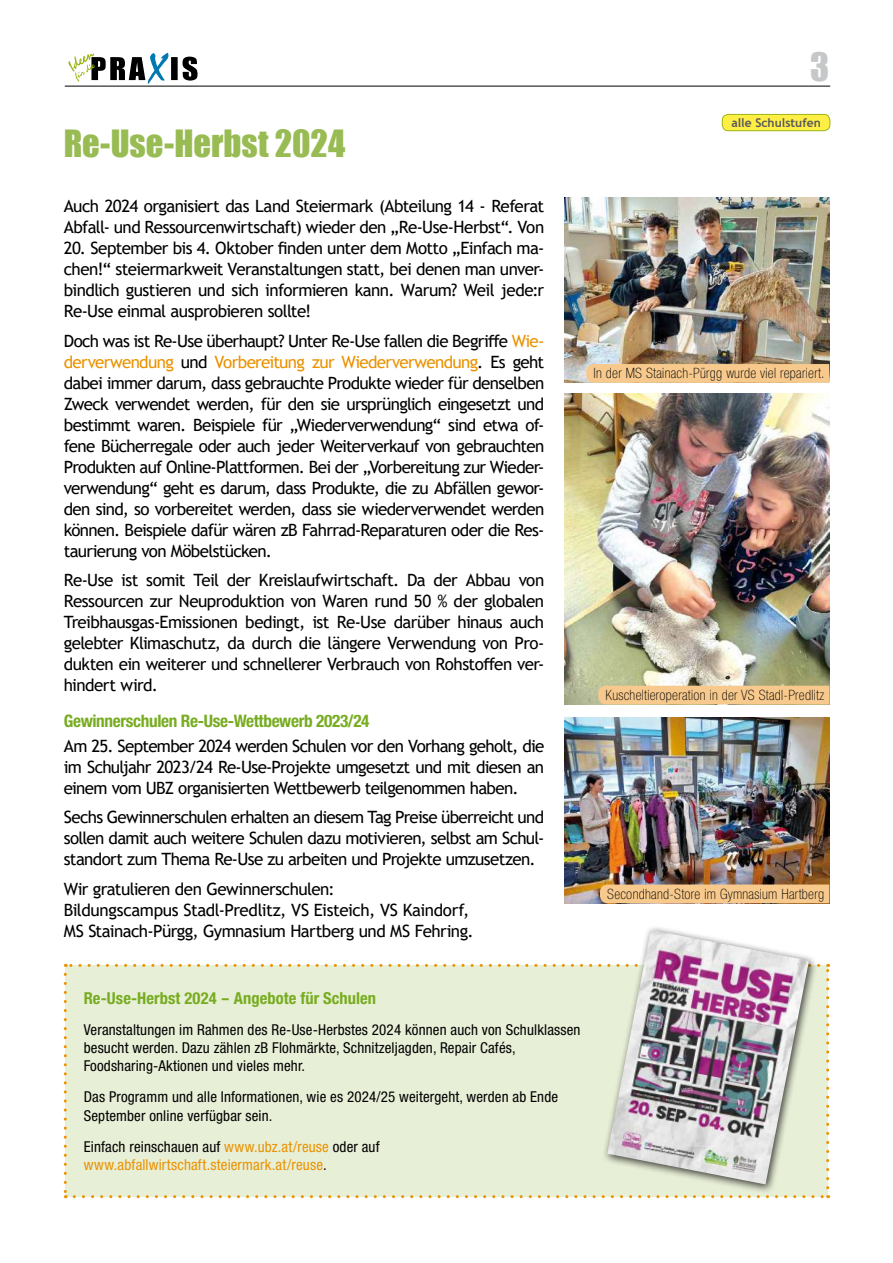
<style>
.page{position:relative;width:893px;height:1263px;background:#fff}
.page>*{position:absolute;margin:0;border:0;box-sizing:border-box;transform-origin:0 0}
.t1{font:36px "Impact";color:#c6c7c8}
.t2{font:34.5px "Impact";color:#98bc53}
.t3{font:700 condensed 17.25px "Helvetica Neue LT Pro";letter-spacing:-.02em;color:#77ac20}
.t4{font:16.95px/21px "Trebuchet MS";letter-spacing:-.035em;color:#000;text-align:justify}
.t5{font:700 condensed 16.5px "Helvetica Neue LT Pro";letter-spacing:.005em;color:#77ac20}
.t6{font:condensed 15px/18.3px "Helvetica Neue LT Pro";letter-spacing:.01em;color:#000}
.t7{font:condensed 15px/18.3px "Helvetica Neue LT Pro";letter-spacing:.01em;color:#ea9200}
.t8{font:100 condensed 14.25px "Helvetica Neue LT Pro";letter-spacing:.02em;color:#000}
.t9{font:700 12px "Trebuchet MS";color:#58585a}
.s1{color:#ea9200}
.s2{color:#000}
</style>
<div class="page">
<hr style="left:65px;top:86px;width:765px;height:1px;background:#000">
<svg style="left:68px;top:53px;width:130px;height:31px"></svg>
<div style="left:65px;top:965px;width:763px;height:231px;background:#e8efd7"></div>
<svg style="left:64px;top:974px;width:3px;height:224px"></svg>
<svg style="left:74px;top:1195px;width:755px;height:3px"></svg>
<svg style="left:826px;top:964px;width:3px;height:224px"></svg>
<svg style="left:65px;top:964px;width:537px;height:3px"></svg>
<div style="left:722px;top:114px;width:108px;height:17px;background:#ffef44;border-radius:6px"></div>
<div style="left:722px;top:114px;width:108px;height:17px;border:1px solid #9db514;border-radius:6px"></div>
<div style="left:602px;top:924px;width:217px;height:270px;background:#000;opacity:.75"></div>
<img style="left:607px;top:930px;width:202px;height:254px">
<img style="left:564px;top:197px;width:265px;height:186px">
<img style="left:564px;top:717px;width:265px;height:186px">
<img style="left:564px;top:393px;width:265px;height:311px">
<div style="left:586px;top:364px;width:243px;height:19px;background:#f7c98c"></div>
<div style="left:600px;top:884px;width:229px;height:19px;background:#f7c98c"></div>
<div style="left:598px;top:686px;width:231px;height:18px;background:#f7c98c"></div>
<h2 class="t2" style="left:64px;top:117px;width:283px">Re-Use-Herbst 2024</h2>
<p class="t4" style="left:64px;top:196px;width:482px">Auch 2024 organisiert das Land Steiermark (Abteilung 14 - Referat<br>Abfall- und Ressourcenwirtschaft) wieder den „Re-Use-Herbst“. Von</p>
<p class="t4" style="left:64px;top:238px;width:482px">20. September bis 4. Oktober finden unter dem Motto „Einfach ma&shy;chen!“ steiermarkweit Veranstaltungen statt, bei denen man unver&shy;bindlich gustieren und sich informieren kann. Warum? Weil jede:r Re-Use einmal ausprobieren sollte!</p>
<p class="t4" style="left:64px;top:330px;width:482px">Doch was ist Re-Use überhaupt? Unter Re-Use fallen die Begriffe <span class="s1">Wie&shy;derverwendung</span> und <span class="s1">Vorbereitung zur Wiederverwendung</span>. Es geht dabei immer darum, dass gebrauchte Produkte wieder für denselben Zweck verwendet werden, für den sie ursprünglich eingesetzt und bestimmt waren. Beispiele für „Wiederverwendung“ sind etwa of&shy;fene Bücherregale oder auch jeder Weiterverkauf von gebrauchten Produkten auf Online-Plattformen. Bei der „Vorbereitung zur Wieder&shy;verwendung“ geht es darum, dass Produkte, die zu Abfällen gewor&shy;den sind, so vorbereitet werden, dass sie wiederverwendet werden können. Beispiele dafür wären zB Fahrrad-Reparaturen oder die Res&shy;taurierung von Möbelstücken.</p>
<p class="t4" style="left:64px;top:570px;width:482px">Re-Use ist somit Teil der Kreislaufwirtschaft. Da der Abbau von Ressourcen zur Neuproduktion von Waren rund 50 % der globalen Treibhausgas-Emissionen bedingt, ist Re-Use darüber hinaus auch gelebter Klimaschutz, da durch die längere Verwendung von Pro&shy;dukten ein weiterer und schnellerer Verbrauch von Rohstoffen ver&shy;hindert wird.</p>
<p class="t3" style="left:64px;top:710px;width:307px">Gewinnerschulen Re-Use-Wettbewerb 2023/24</p>
<p class="t4" style="left:64px;top:735px;width:482px">Am 25. September 2024 werden Schulen vor den Vorhang geholt, die im Schuljahr 2023/24 Re-Use-Projekte umgesetzt und mit diesen an einem vom UBZ organisierten Wettbewerb teilgenommen haben.</p>
<p class="t4" style="left:64px;top:807px;width:482px">Sechs Gewinnerschulen erhalten an diesem Tag Preise überreicht und sollen damit auch weitere Schulen dazu motivieren, selbst am Schul&shy;standort zum Thema Re-Use zu arbeiten und Projekte umzusetzen.</p>
<p class="t4" style="left:64px;top:878px;width:411px;text-align:left">Wir gratulieren den Gewinnerschulen:<br>Bildungscampus Stadl-Predlitz, VS Eisteich, VS Kaindorf,<br>MS Stainach-Pürgg, Gymnasium Hartberg und MS Fehring.</p>
<h1 class="t1" style="left:810px;top:39px;width:21px">3</h1>
<p class="t9" style="left:731px;top:115px;width:91px">alle Schulstufen</p>
<p class="t8" style="left:593px;top:366px;width:233px">In der MS Stainach-Pürgg wurde viel repariert.</p>
<p class="t8" style="left:605px;top:687px;width:220px">Kuscheltieroperation in der VS Stadl-Predlitz</p>
<p class="t8" style="left:607px;top:886px;width:218px">Secondhand-Store im Gymnasium Hartberg</p>
<p class="t5" style="left:84px;top:988px;width:294px">Re-Use-Herbst 2024 - Angebote für Schulen</p>
<p class="t6" style="left:84px;top:1020px;width:498px">Veranstaltungen im Rahmen des Re-Use-Herbstes 2024 können auch von Schulklassen besucht werden. Dazu zählen zB Flohmärkte, Schnitzeljagden, Repair Cafés,<br>Foodsharing-Aktionen und vieles mehr.</p>
<p class="t6" style="left:84px;top:1088px;width:476px">Das Programm und alle Informationen, wie es 2024/25 weitergeht, werden ab Ende<br>September online verfügbar sein.</p>
<p class="t7" style="left:84px;top:1137px;width:297px"><span class="s2">Einfach reinschauen auf</span> www.ubz.at/reuse <span class="s2">oder auf </span>www.abfallwirtschaft.steiermark.at/reuse<span class="s2">.</span></p>
</div>
